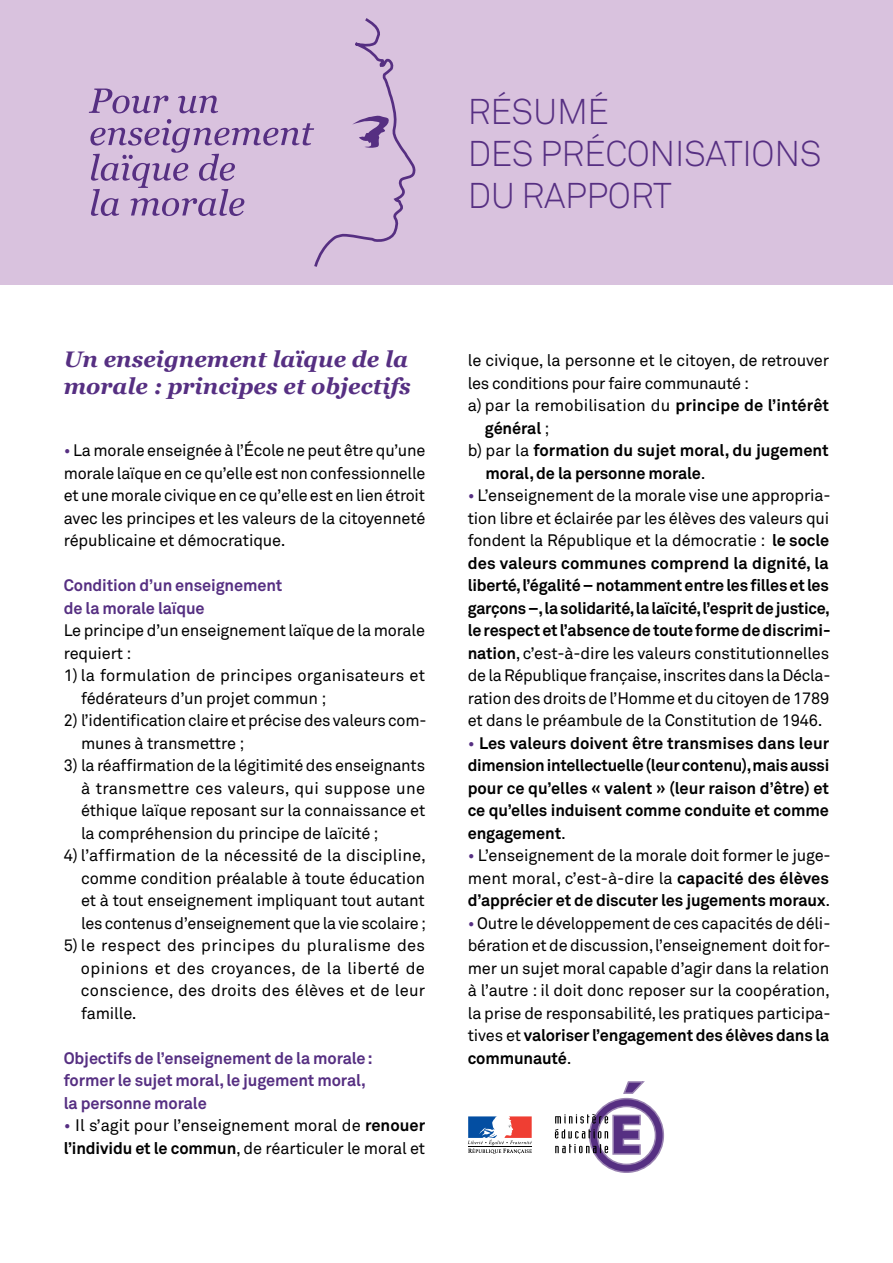
<style>
.page{position:relative;width:893px;height:1263px;background:#fff}
.page>*{position:absolute;margin:0;border:0;box-sizing:border-box;transform-origin:0 0}
.t1{font:300 35.4px/41.7px "Akkurat";letter-spacing:-.01em;color:#562f82}
.t2{font:italic 700 22.5px/27px "Georgia";color:#562f82}
.t3{font:16.5px/22.5px "Akkurat";letter-spacing:-.01em;color:#000;text-align:justify}
.t4{font:700 16.5px/22.5px "Akkurat";letter-spacing:-.01em;color:#000;text-align:justify}
.t5{font:700 16.5px/22.5px "Akkurat";letter-spacing:-.01em;color:#562f82}
.s1{color:#562f82}
.s2{font-weight:700}
.s3{font-weight:400}
.s4{font-weight:400;color:#562f82}
</style>
<div class="page">
<div style="left:0;top:0;width:893px;height:285px;background:#d9c2de"></div>
<svg style="left:89px;top:18px;width:327px;height:249px"></svg>
<svg style="left:555px;top:1081px;width:110px;height:92px"></svg>
<svg style="left:468px;top:1116px;width:64px;height:38px"></svg>
<hr style="left:468px;top:1146px;width:64px;height:1px;background:#000">
<h1 class="t1" style="left:468px;top:92px;width:355px">RÉSUMÉ<br>DES PRÉCONISATIONS<br>DU RAPPORT</h1>
<h2 class="t2" style="left:64px;top:345px;width:348px">Un enseignement laïque de la morale : principes et objectifs</h2>
<p class="t3" style="left:64px;top:439px;width:363px"><span class="s1">•</span> La morale enseignée à l’École ne peut être qu’une morale laïque en ce qu’elle est non confessionnelle et une morale civique en ce qu’elle est en lien étroit avec les principes et les valeurs de la citoyenneté républicaine et démocratique.</p>
<p class="t5" style="left:64px;top:574px;width:220px">Condition d’un enseignement de la morale laïque</p>
<p class="t3" style="left:64px;top:619px;width:363px">Le principe d’un enseignement laïque de la morale requiert :</p>
<p class="t3" style="left:81px;top:664px;width:346px;text-indent:-17px">1) la formulation de principes organisateurs et fédérateurs d’un projet commun ;</p>
<p class="t3" style="left:81px;top:709px;width:347px;text-indent:-17px">2) l’identification claire et précise des valeurs com&shy;munes à transmettre ;</p>
<p class="t3" style="left:81px;top:754px;width:346px;text-indent:-17px">3) la réaffirmation de la légitimité des enseignants à transmettre ces valeurs, qui suppose une éthique laïque reposant sur la connaissance et la compréhension du principe de laïcité ;</p>
<p class="t3" style="left:81px;top:844px;width:346px;text-indent:-17px">4) l’affirmation de la nécessité de la discipline, comme condition préalable à toute éducation et à tout enseignement impliquant tout autant les contenus d’enseignement que la vie scolaire ;</p>
<p class="t3" style="left:81px;top:934px;width:346px;text-indent:-17px">5) le respect des principes du pluralisme des opinions et des croyances, de la liberté de conscience, des droits des élèves et de leur famille.</p>
<p class="t5" style="left:64px;top:1047px;width:310px">Objectifs de l’enseignement de la morale: former le sujet moral, le jugement moral, la personne morale</p>
<p class="t3" style="left:64px;top:1114px;width:363px"><span class="s1">•</span> Il s’agit pour l’enseignement moral de <span class="s2">renouer l’individu et le commun</span>, de réarticuler le moral et</p>
<p class="t3" style="left:468px;top:349px;width:363px">le civique, la personne et le citoyen, de retrouver</p>
<p class="t3" style="left:468px;top:372px;width:283px">les conditions pour faire communauté :</p>
<p class="t3" style="left:468px;top:394px;width:363px">a) par la remobilisation du <span class="s2">principe de l’intérêt</span></p>
<p class="t4" style="left:485px;top:417px;width:66px">général <span class="s3">;</span></p>
<p class="t4" style="left:468px;top:439px;width:363px"><span class="s3">b) par la</span> formation du sujet moral, du jugement</p>
<p class="t4" style="left:486px;top:462px;width:222px">moral, de la personne morale<span class="s3">.</span></p>
<p class="t3" style="left:468px;top:484px;width:364px"><span class="s1">•</span> L’enseignement de la morale vise une appropria&shy;tion libre et éclairée par les élèves des valeurs qui fondent la République et la démocratie : <span class="s2">le socle des valeurs communes comprend la dignité, la liberté, l’égalité – notamment entre les filles et les garçons –, la solidarité, la laïcité, l’esprit de justice, le respect et l’absence de toute forme de discrimi&shy;nation</span>, c’est-à-dire les valeurs constitutionnelles de la République française, inscrites dans la Décla&shy;ration des droits de l’Homme et du citoyen de 1789 et dans le préambule de la Constitution de 1946.</p>
<p class="t4" style="left:468px;top:732px;width:363px"><span class="s4">•</span> Les valeurs doivent être transmises dans leur dimension intellectuelle (leur contenu), mais aussi pour ce qu’elles « valent » (leur raison d’être) et ce qu’elles induisent comme conduite et comme engagement<span class="s3">.</span></p>
<p class="t3" style="left:468px;top:844px;width:364px"><span class="s1">•</span> L’enseignement de la morale doit former le juge&shy;ment moral, c’est-à-dire la <span class="s2">capacité des élèves d’apprécier et de discuter les jugements moraux</span>.</p>
<p class="t3" style="left:468px;top:912px;width:364px"><span class="s1">•</span> Outre le développement de ces capacités de déli&shy;bération et de discussion, l’enseignement doit for&shy;mer un sujet moral capable d’agir dans la relation à l’autre : il doit donc reposer sur la coopération, la prise de responsabilité, les pratiques participa&shy;tives et <span class="s2">valoriser l’engagement des élèves dans la communauté</span>.</p>
</div>
